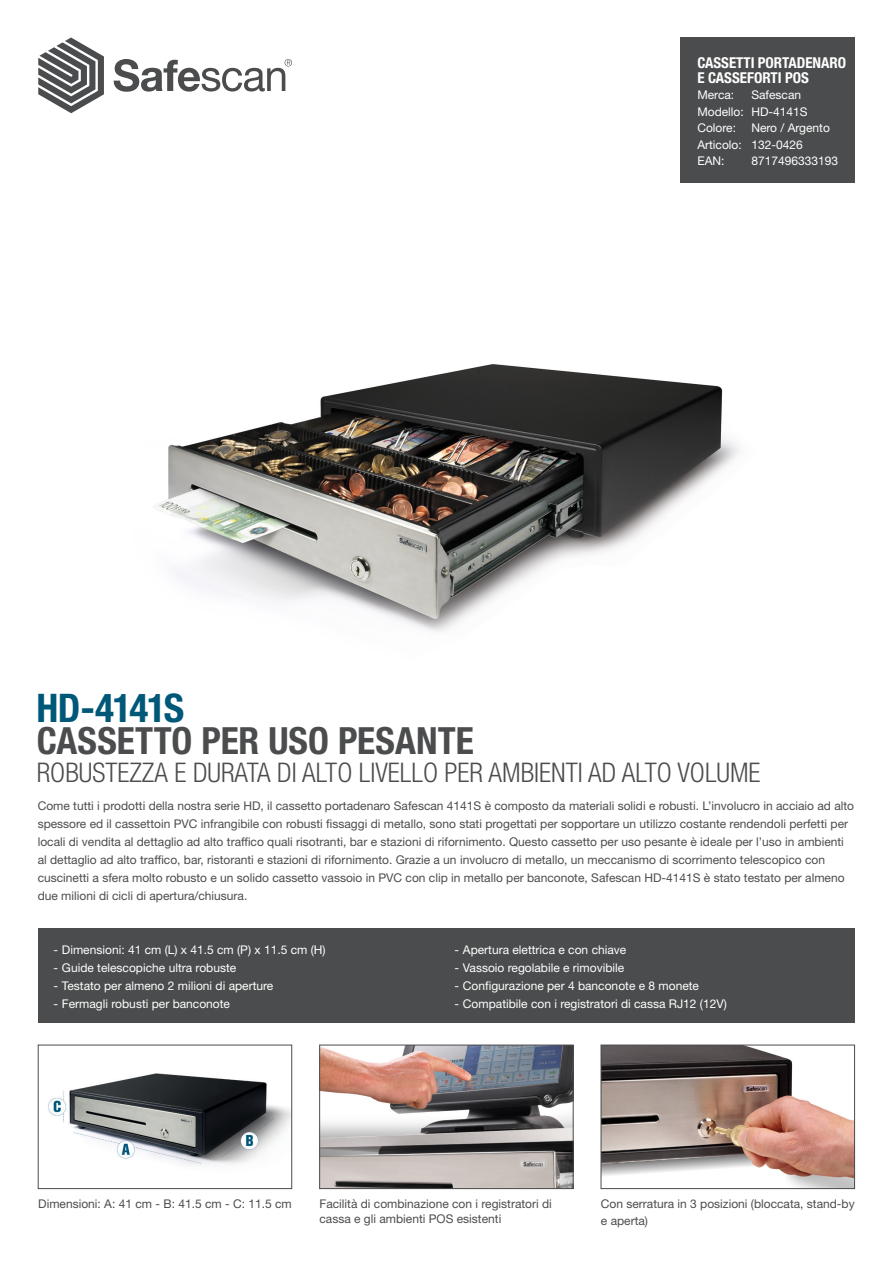
<style>
.page{position:relative;width:893px;height:1263px;background:#fff}
.page>*{position:absolute;margin:0;border:0;box-sizing:border-box;transform-origin:0 0}
.t1{font:700 condensed 39.45px "Helvetica Neue LT Std";letter-spacing:-.03em;color:#005879}
.t2{font:700 condensed 37.5px "Helvetica Neue LT Std";color:#4b4c4d}
.t3{font:300 condensed 27px "Helvetica Neue LT Std";color:#4b4c4d}
.t4{font:700 condensed 15px/15px "Helvetica Neue LT Std";color:#fff}
.Platte_tekst{font:12px/18px "Helvetica Neue LT Std";color:#4b4c4d}
.Points{font:12px "Helvetica Neue LT Std";color:#fff}
.Tabel{font:12px "Helvetica Neue LT Std";color:#fff}
</style>
<div class="page">
<div style="left:680px;top:37px;width:175px;height:146px;background:#4b4c4d"></div>
<svg style="left:38px;top:37px;width:66px;height:76px"></svg>
<svg style="left:114px;top:59px;width:178px;height:33px"></svg>
<div style="left:38px;top:928px;width:816px;height:95px;background:#4b4c4d"></div>
<img style="left:155px;top:364px;width:584px;height:268px">
<img style="left:321px;top:1047px;width:250px;height:140px">
<div style="left:319px;top:1045px;width:254px;height:144px;border:1px solid #4b4c4d"></div>
<img style="left:603px;top:1047px;width:250px;height:140px">
<div style="left:601px;top:1045px;width:254px;height:144px;border:1px solid #4b4c4d"></div>
<img style="left:48px;top:1073px;width:242px;height:92px">
<div style="left:38px;top:1045px;width:254px;height:144px;border:1px solid #4b4c4d"></div>
<p class="t4" style="left:697px;top:55px;width:150px">CASSETTI PORTADENARO<br>E CASSEFORTI POS</p>
<p class="Tabel" style="left:697px;top:88px;width:38px">Merca:</p>
<p class="Tabel" style="left:751px;top:88px;width:51px">Safescan</p>
<p class="Tabel" style="left:697px;top:104px;width:112px">Modello: HD-4141S</p>
<p class="Tabel" style="left:697px;top:121px;width:40px">Colore:</p>
<p class="Tabel" style="left:751px;top:121px;width:80px">Nero / Argento</p>
<p class="Tabel" style="left:697px;top:137px;width:107px">Articolo: 132-0426</p>
<p class="Tabel" style="left:697px;top:154px;width:29px">EAN:</p>
<p class="Tabel" style="left:751px;top:154px;width:88px">8717496333193</p>
<p class="t1" style="left:36px;top:684px;width:150px">HD-4141S</p>
<p class="t3" style="left:37px;top:757px;width:725px">ROBUSTEZZA E DURATA DI ALTO LIVELLO PER AMBIENTI AD ALTO VOLUME</p>
<p class="t2" style="left:37px;top:718px;width:438px">CASSETTO PER USO PESANTE</p>
<p class="Platte_tekst" style="left:38px;top:797px;width:818px">Come tutti i prodotti della nostra serie HD, il cassetto portadenaro Safescan 4141S è composto da materiali solidi e robusti. L’involucro in acciaio ad alto spessore ed il cassettoin PVC infrangibile con robusti fissaggi di metallo, sono stati progettati per sopportare un utilizzo costante rendendoli perfetti per locali di vendita al dettaglio ad alto traffico quali risotranti, bar e stazioni di rifornimento. Questo cassetto per uso pesante è ideale per l’uso in ambienti al dettaglio ad alto traffico, bar, ristoranti e stazioni di rifornimento. Grazie a un involucro di metallo, un meccanismo di scorrimento telescopico con cuscinetti a sfera molto robusto e un solido cassetto vassoio in PVC con clip in metallo per banconote, Safescan HD-4141S è stato testato per almeno due milioni di cicli di apertura/chiusura.</p>
<p class="Points" style="left:53px;top:943px;width:274px">- Dimensioni: 41 cm (L) x 41.5 cm (P) x 11.5 cm (H)</p>
<p class="Points" style="left:53px;top:961px;width:184px">- Guide telescopiche ultra robuste</p>
<p class="Points" style="left:53px;top:979px;width:221px">- Testato per almeno 2 milioni di aperture</p>
<p class="Points" style="left:53px;top:997px;width:178px">- Fermagli robusti per banconote</p>
<p class="Points" style="left:454px;top:943px;width:173px">- Apertura elettrica e con chiave</p>
<p class="Points" style="left:454px;top:961px;width:171px">- Vassoio regolabile e rimovibile</p>
<p class="Points" style="left:454px;top:979px;width:246px">- Configurazione per 4 banconote e 8 monete</p>
<p class="Points" style="left:454px;top:997px;width:274px">- Compatibile con i registratori di cassa RJ12 (12V)</p>
<p class="Platte_tekst" style="left:38px;top:1195px;width:255px">Dimensioni: A: 41 cm - B: 41.5 cm - C: 11.5 cm</p>
<p class="Platte_tekst" style="left:319px;top:1196px;width:234px;line-height:15px">Facilità di combinazione con i registratori di cassa e gli ambienti POS esistenti</p>
<p class="Platte_tekst" style="left:601px;top:1196px;width:255px;line-height:16.5px">Con serratura in 3 posizioni (bloccata, stand-by e aperta)</p>
</div>
